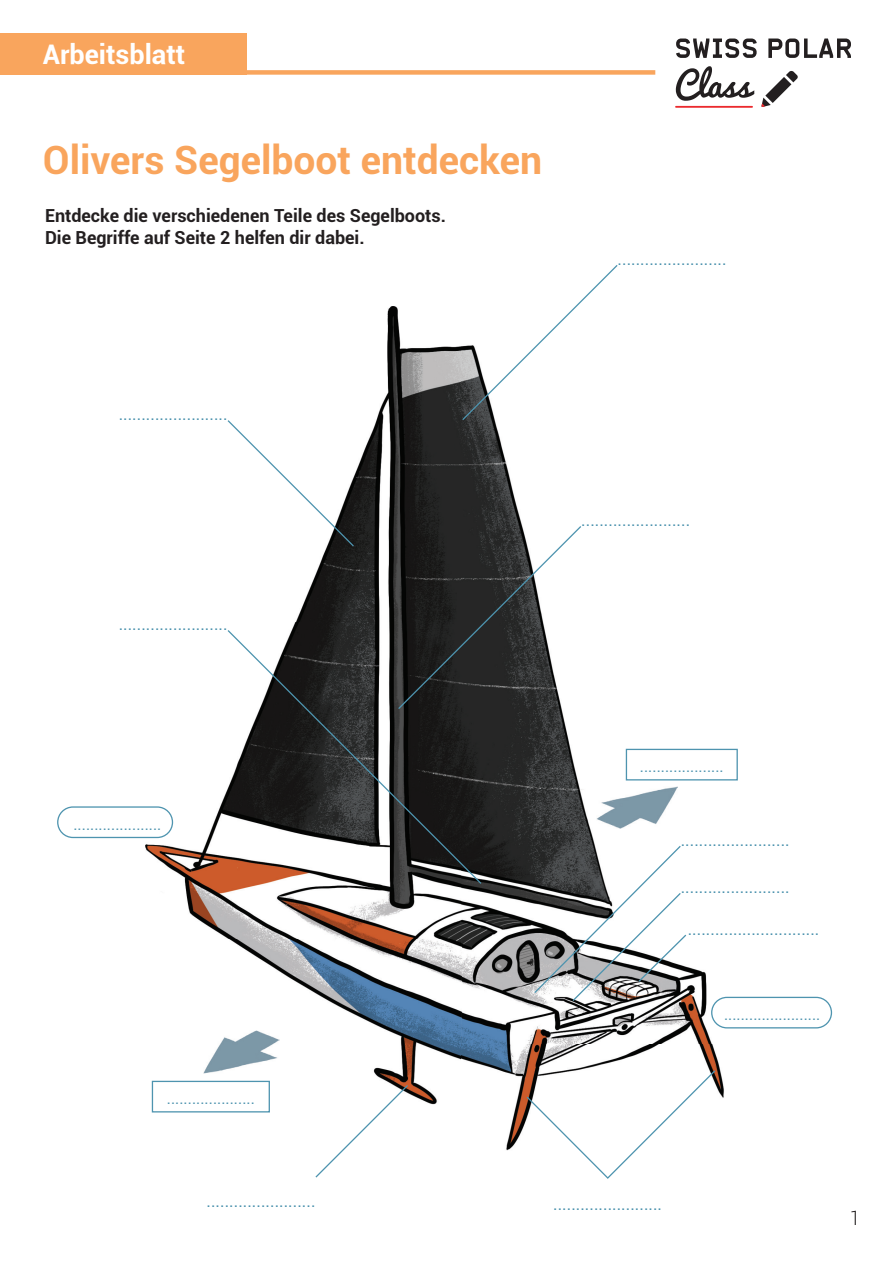
<style>
.page{position:relative;width:893px;height:1263px;background:#fff}
.page>*{position:absolute;margin:0;border:0;box-sizing:border-box;transform-origin:0 0}
.t1{font:700 39px "Roboto";color:#f9a55d}
.t2{font:700 27px "Roboto";color:#fff}
.t3{font:300 19.5px "Roboto";color:#231f20}
.t4{font:700 18px/21.6px "Roboto";color:#231f20}
.t5{font:16.95px "Roboto";color:#4e94af}
.t6{font:15.6px "Roboto";color:#4e94af}
</style>
<div class="page">
<div style="left:0;top:33px;width:246px;height:42px;background:#f9a55d"></div>
<div style="left:0;top:70px;width:655px;height:5px;background:#f9a55d"></div>
<svg style="left:676px;top:39px;width:81px;height:19px"></svg>
<svg style="left:768px;top:39px;width:83px;height:19px"></svg>
<hr style="left:675px;top:106px;width:78px;height:2px;background:#eb2a2e">
<svg style="left:761px;top:71px;width:37px;height:36px"></svg>
<svg style="left:676px;top:66px;width:78px;height:35px"></svg>
<img style="left:146px;top:307px;width:579px;height:843px">
<svg style="left:226px;top:419px;width:129px;height:129px"></svg>
<svg style="left:397px;top:525px;width:186px;height:185px"></svg>
<svg style="left:226px;top:629px;width:257px;height:256px"></svg>
<svg style="left:461px;top:265px;width:158px;height:157px"></svg>
<svg style="left:314px;top:1083px;width:95px;height:95px"></svg>
<svg style="left:525px;top:1069px;width:192px;height:110px"></svg>
<div style="left:711px;top:997px;width:121px;height:31px;border:1px solid #4e94af;border-radius:15px"></div>
<div style="left:57px;top:806px;width:116px;height:32px;border:1px solid #4e94af;border-radius:15px"></div>
<div style="left:152px;top:1081px;width:118px;height:31px;border:1px solid #4e94af"></div>
<div style="left:626px;top:749px;width:112px;height:31px;border:1px solid #4e94af"></div>
<img style="left:204px;top:1030px;width:75px;height:43px">
<img style="left:597px;top:786px;width:80px;height:42px">
<svg style="left:533px;top:844px;width:155px;height:158px"></svg>
<h2 class="t2" style="left:43px;top:35px;width:144px">Arbeitsblatt</h2>
<h1 class="t1" style="left:43px;top:132px;width:501px">Olivers Segelboot entdecken</h1>
<p class="t4" style="left:45px;top:204px;width:403px">Entdecke die verschiedenen Teile des Segelboots.<br>Die Begriffe auf Seite 2 helfen dir dabei.</p>
<p class="t5" style="left:618px;top:247px;width:111px">........................</p>
<p class="t5" style="left:119px;top:402px;width:111px">........................</p>
<p class="t5" style="left:119px;top:612px;width:111px">........................</p>
<p class="t6" style="left:73px;top:813px;width:90px">.....................</p>
<p class="t6" style="left:167px;top:1088px;width:90px">.....................</p>
<p class="t5" style="left:207px;top:1189px;width:111px">........................</p>
<p class="t5" style="left:581px;top:508px;width:111px">........................</p>
<p class="t6" style="left:640px;top:756px;width:85px">....................</p>
<p class="t5" style="left:681px;top:828px;width:111px">........................</p>
<p class="t5" style="left:681px;top:875px;width:111px">........................</p>
<p class="t5" style="left:688px;top:917px;width:133px">.............................</p>
<p class="t6" style="left:724px;top:1004px;width:98px">.......................</p>
<p class="t5" style="left:553px;top:1192px;width:111px">........................</p>
<p class="t3" style="left:850px;top:1204px;width:12px">1</p>
</div>
